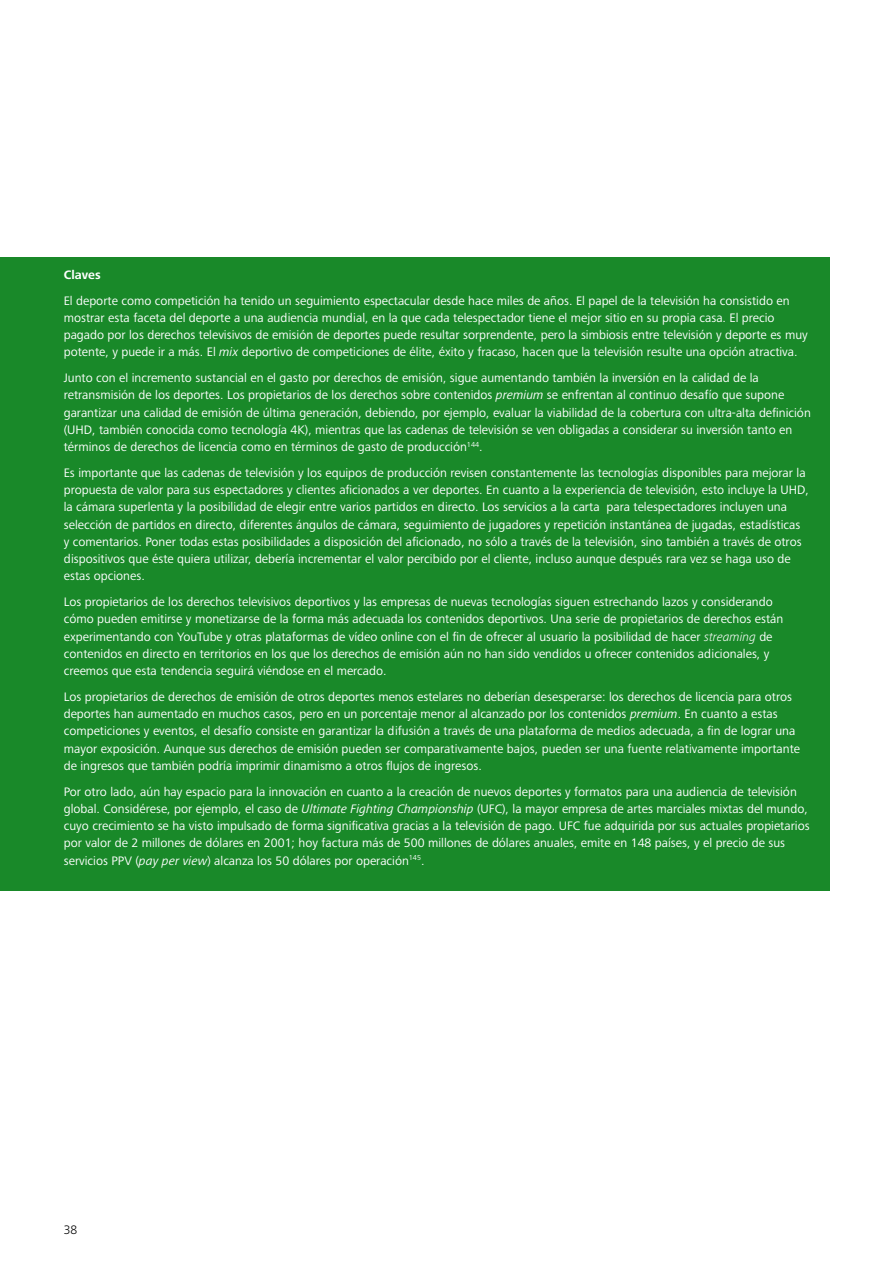
<style>
.page{position:relative;width:893px;height:1263px;background:#fff}
.page>*{position:absolute;margin:0;border:0;box-sizing:border-box;transform-origin:0 0}
.t1{font:12.75px/17.2px "Frutiger Next Pro";color:#fff}
.t2{font:700 12.75px "Frutiger Next Pro";color:#fff}
.t3{font:300 12.75px "Frutiger Next Pro";color:#000}
.s1{font-style:italic}
.s2{font-weight:300;font-style:italic}
</style>
<div class="page">
<div style="left:0;top:257px;width:829px;height:633px;background:#198929"></div>
<p class="t2" style="left:64px;top:267px;width:38px">Claves</p>
<p class="t1" style="left:64px;top:292px;width:745px">El deporte como competición ha tenido un seguimiento espectacular desde hace miles de años. El papel de la televisión ha consistido en mostrar esta faceta del deporte a una audiencia mundial, en la que cada telespectador tiene el mejor sitio en su propia casa. El precio pagado por los derechos televisivos de emisión de deportes puede resultar sorprendente, pero la simbiosis entre televisión y deporte es muy potente, y puede ir a más. El <span class="s1">mix</span> deportivo de competiciones de élite, éxito y fracaso, hacen que la televisión resulte una opción atractiva.</p>
<p class="t1" style="left:64px;top:369px;width:749px">Junto con el incremento sustancial en el gasto por derechos de emisión, sigue aumentando también la inversión en la calidad de la retransmisión de los deportes. Los propietarios de los derechos sobre contenidos <span class="s1">premium</span> se enfrentan al continuo desafío que supone garantizar una calidad de emisión de última generación, debiendo, por ejemplo, evaluar la viabilidad de la cobertura con ultra-alta definición (UHD, también conocida como tecnología 4K), mientras que las cadenas de televisión se ven obligadas a considerar su inversión tanto en términos de derechos de licencia como en términos de gasto de producción<sup>144</sup>.</p>
<p class="t1" style="left:64px;top:464px;width:747px">Es importante que las cadenas de televisión y los equipos de producción revisen constantemente las tecnologías disponibles para mejorar la propuesta de valor para sus espectadores y clientes aficionados a ver deportes. En cuanto a la experiencia de televisión, esto incluye la UHD, la cámara superlenta y la posibilidad de elegir entre varios partidos en directo. Los servicios a la carta para telespectadores incluyen una selección de partidos en directo, diferentes ángulos de cámara, seguimiento de jugadores y repetición instantánea de jugadas, estadísticas y comentarios. Poner todas estas posibilidades a disposición del aficionado, no sólo a través de la televisión, sino también a través de otros dispositivos que éste quiera utilizar, debería incrementar el valor percibido por el cliente, incluso aunque después rara vez se haga uso de estas opciones.</p>
<p class="t1" style="left:64px;top:593px;width:721px">Los propietarios de los derechos televisivos deportivos y las empresas de nuevas tecnologías siguen estrechando lazos y considerando cómo pueden emitirse y monetizarse de la forma más adecuada los contenidos deportivos. Una serie de propietarios de derechos están experimentando con YouTube y otras plataformas de vídeo online con el fin de ofrecer al usuario la posibilidad de hacer <span class="s2">streaming</span> de contenidos en directo en territorios en los que los derechos de emisión aún no han sido vendidos u ofrecer contenidos adicionales, y creemos que esta tendencia seguirá viéndose en el mercado.</p>
<p class="t1" style="left:64px;top:688px;width:738px">Los propietarios de derechos de emisión de otros deportes menos estelares no deberían desesperarse: los derechos de licencia para otros deportes han aumentado en muchos casos, pero en un porcentaje menor al alcanzado por los contenidos <span class="s1">premium</span>. En cuanto a estas competiciones y eventos, el desafío consiste en garantizar la difusión a través de una plataforma de medios adecuada, a fin de lograr una mayor exposición. Aunque sus derechos de emisión pueden ser comparativamente bajos, pueden ser una fuente relativamente importante de ingresos que también podría imprimir dinamismo a otros flujos de ingresos.</p>
<p class="t1" style="left:64px;top:783px;width:747px">Por otro lado, aún hay espacio para la innovación en cuanto a la creación de nuevos deportes y formatos para una audiencia de televisión global. Considérese, por ejemplo, el caso de <span class="s1">Ultimate Fighting Championship</span> (UFC), la mayor empresa de artes marciales mixtas del mundo, cuyo crecimiento se ha visto impulsado de forma significativa gracias a la televisión de pago. UFC fue adquirida por sus actuales propietarios por valor de 2 millones de dólares en 2001; hoy factura más de 500 millones de dólares anuales, emite en 148 países, y el precio de sus servicios PPV (<span class="s1">pay per view</span>) alcanza los 50 dólares por operación<sup>145</sup>.</p>
<p class="t3" style="left:64px;top:1222px;width:15px">38</p>
</div>
